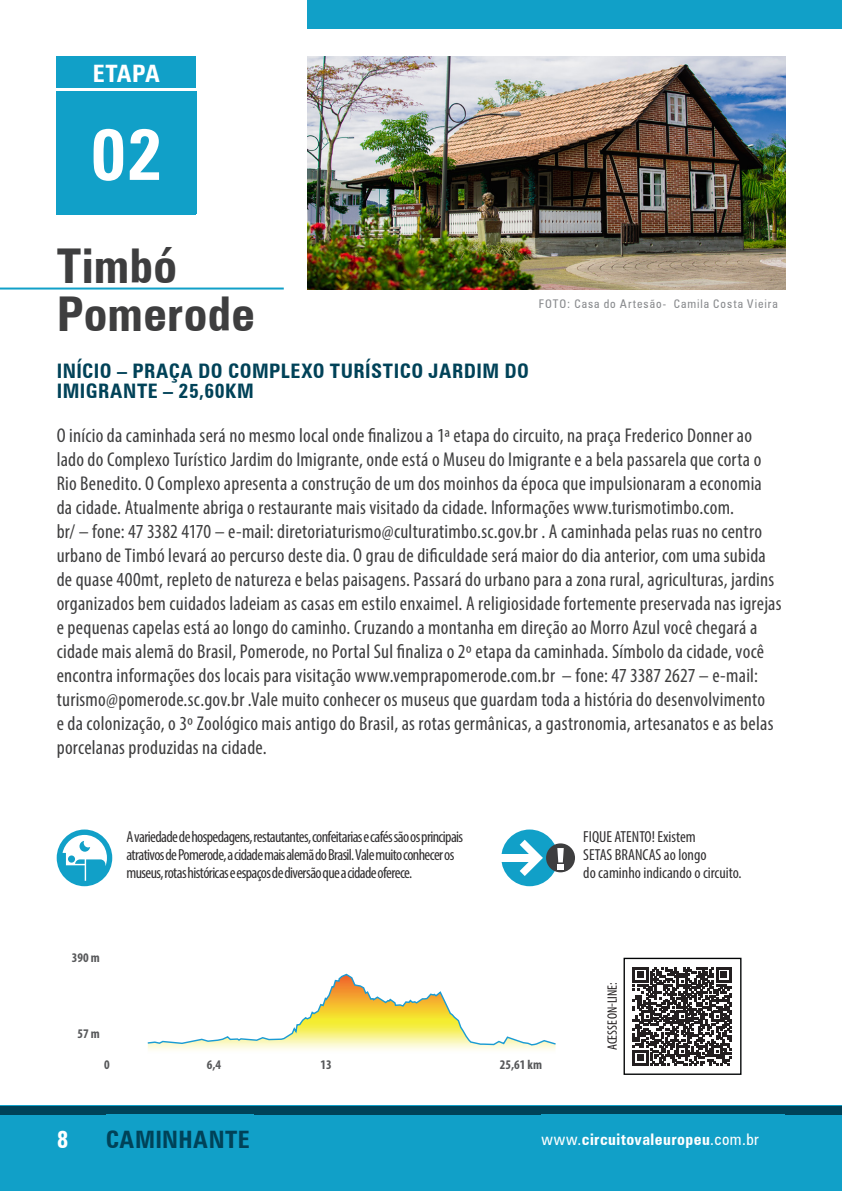
<style>
.page{position:relative;width:842px;height:1191px;background:#fff}
.page>*{position:absolute;margin:0;border:0;box-sizing:border-box;transform-origin:0 0}
.t1{font:700 condensed 72px "Zurich BT";color:#fff}
.t2{font:700 condensed 48px/48px "Zurich BT";letter-spacing:.01em;color:#3e3e3f}
.t3{font:700 condensed 24px "Zurich BT";letter-spacing:.025em;color:#004258}
.t4{font:700 condensed 24px "Zurich BT";letter-spacing:.005em;color:#fff}
.t5{font:condensed 20px/24px "Myriad Pro";letter-spacing:.015em;color:#3e3e3f}
.t6{font:700 condensed 20px/20px "Zurich BT";letter-spacing:.025em;color:#004258}
.t7{font:condensed 16px/18px "Myriad Pro";letter-spacing:-.035em;color:#312f30}
.t8{font:condensed 16px/18px "Myriad Pro";color:#312f30}
.t9{font:700 condensed 16px "Zurich BT";letter-spacing:.03em;color:#fff}
.t10{font:condensed 13.6px "Myriad Pro";letter-spacing:-.01em;color:#231f20}
.t11{font:700 condensed 13.2px "Myriad Pro";color:#57585a}
.t12{font:12px "Zurich Condensed BT";letter-spacing:.08em;color:#8a8c8f}
.s1{font-family:"Zurich Condensed BT";font-weight:400;font-stretch:normal}
</style>
<div class="page">
<div style="left:0;top:1106px;width:842px;height:85px;background:#11a0c8"></div>
<div style="left:0;top:1106px;width:842px;height:8px;background:#004258"></div>
<div style="left:57px;top:92px;width:139px;height:122px;background:#11a0c8"></div>
<hr style="left:193px;top:92px;width:4px;height:122px;background:#11a0c8">
<div style="left:57px;top:57px;width:139px;height:31px;background:#11a0c8"></div>
<div style="left:307px;top:0;width:535px;height:28px;background:#11a0c8"></div>
<hr style="left:0;top:287px;width:284px;height:2px;background:#11a0c8">
<img style="left:307px;top:57px;width:478px;height:232px">
<svg style="left:57px;top:829px;width:55px;height:57px"></svg>
<div style="left:68px;top:855px;width:7px;height:7px;background:#11a0c8;border-radius:50%"></div>
<svg style="left:147px;top:973px;width:409px;height:77px"></svg>
<div style="left:501px;top:829px;width:57px;height:57px;background:#11a0c8;border-radius:50%"></div>
<svg style="left:520px;top:839px;width:23px;height:37px"></svg>
<div style="left:500px;top:854px;width:34px;height:7px;background:#fff"></div>
<div style="left:546px;top:843px;width:29px;height:29px;background:#3e3e3f;border-radius:50%"></div>
<svg style="left:557px;top:848px;width:7px;height:14px"></svg>
<div style="left:557px;top:864px;width:7px;height:6px;background:#fff"></div>
<div style="left:623px;top:957px;width:118px;height:118px;border:1px solid #000304"></div>
<svg style="left:633px;top:967px;width:98px;height:98px"></svg>
<p class="t4" style="left:93px;top:59px;width:69px">ETAPA</p>
<h1 class="t1" style="left:91px;top:110px;width:73px">02</h1>
<h2 class="t2" style="left:57px;top:241px;width:199px">Timbó<br>Pomerode</h2>
<p class="t12" style="left:539px;top:296px;width:241px">FOTO: Casa do Artesão- Camila Costa Vieira</p>
<p class="t6" style="left:57px;top:361px;width:474px">INÍCIO – PRAÇA DO COMPLEXO TURÍSTICO JARDIM DO<br>IMIGRANTE – 25,60KM</p>
<p class="t5" style="left:57px;top:423px;width:726px">O início da caminhada será no mesmo local onde finalizou a 1ª etapa do circuito, na praça Frederico Donner ao lado do Complexo Turístico Jardim do Imigrante, onde está o Museu do Imigrante e a bela passarela que corta o Rio Benedito. O Complexo apresenta a construção de um dos moinhos da época que impulsionaram a economia da cidade. Atualmente abriga o restaurante mais visitado da cidade. Informações www.turismotimbo.com.<br>br/ – fone: 47 3382 4170 – e-mail: diretoriaturismo@culturatimbo.sc.gov.br . A caminhada pelas ruas no centro urbano de Timbó levará ao percurso deste dia. O grau de dificuldade será maior do dia anterior, com uma subida de quase 400mt, repleto de natureza e belas paisagens. Passará do urbano para a zona rural, agriculturas, jardins organizados bem cuidados ladeiam as casas em estilo enxaimel. A religiosidade fortemente preservada nas igrejas e pequenas capelas está ao longo do caminho. Cruzando a montanha em direção ao Morro Azul você chegará a cidade mais alemã do Brasil, Pomerode, no Portal Sul finaliza o 2º etapa da caminhada. Símbolo da cidade, você encontra informações dos locais para visitação www.vemprapomerode.com.br – fone: 47 3387 2627 – e-mail: turismo@pomerode.sc.gov.br .Vale muito conhecer os museus que guardam toda a história do desenvolvimento<br>e da colonização, o 3º Zoológico mais antigo do Brasil, as rotas germânicas, a gastronomia, artesanatos e as belas porcelanas produzidas na cidade.</p>
<p class="t7" style="left:126px;top:827px;width:338px">A variedade de hospedagens, restautantes, confeitarias e cafés são os principais atrativos de Pomerode, a cidade mais alemã do Brasil. Vale muito conhecer os museus, rotas históricas e espaços de diversão que a cidade oferece.</p>
<p class="t11" style="left:72px;top:949px;width:29px">390 m</p>
<p class="t11" style="left:78px;top:1025px;width:24px">57 m</p>
<p class="t11" style="left:104px;top:1056px;width:7px">0</p>
<p class="t11" style="left:207px;top:1056px;width:16px">6,4</p>
<p class="t11" style="left:320px;top:1056px;width:13px">13</p>
<p class="t11" style="left:500px;top:1056px;width:44px">25,61 km</p>
<p class="t8" style="left:583px;top:827px;width:160px">FIQUE ATENTO! Existem<br>SETAS BRANCAS ao longo<br>do caminho indicando o circuito.</p>
<p class="t10" style="left:604px;top:1050px;width:69px;rotate:-90deg">ACESSE ON-LINE:</p>
<p class="t4" style="left:57px;top:1124px;width:13px">8</p>
<p class="t3" style="left:106px;top:1124px;width:146px">CAMINHANTE</p>
<p class="t9" style="left:541px;top:1129px;width:219px"><span class="s1">www.</span>circuitovaleuropeu<span class="s1">.com.br</span></p>
</div>
